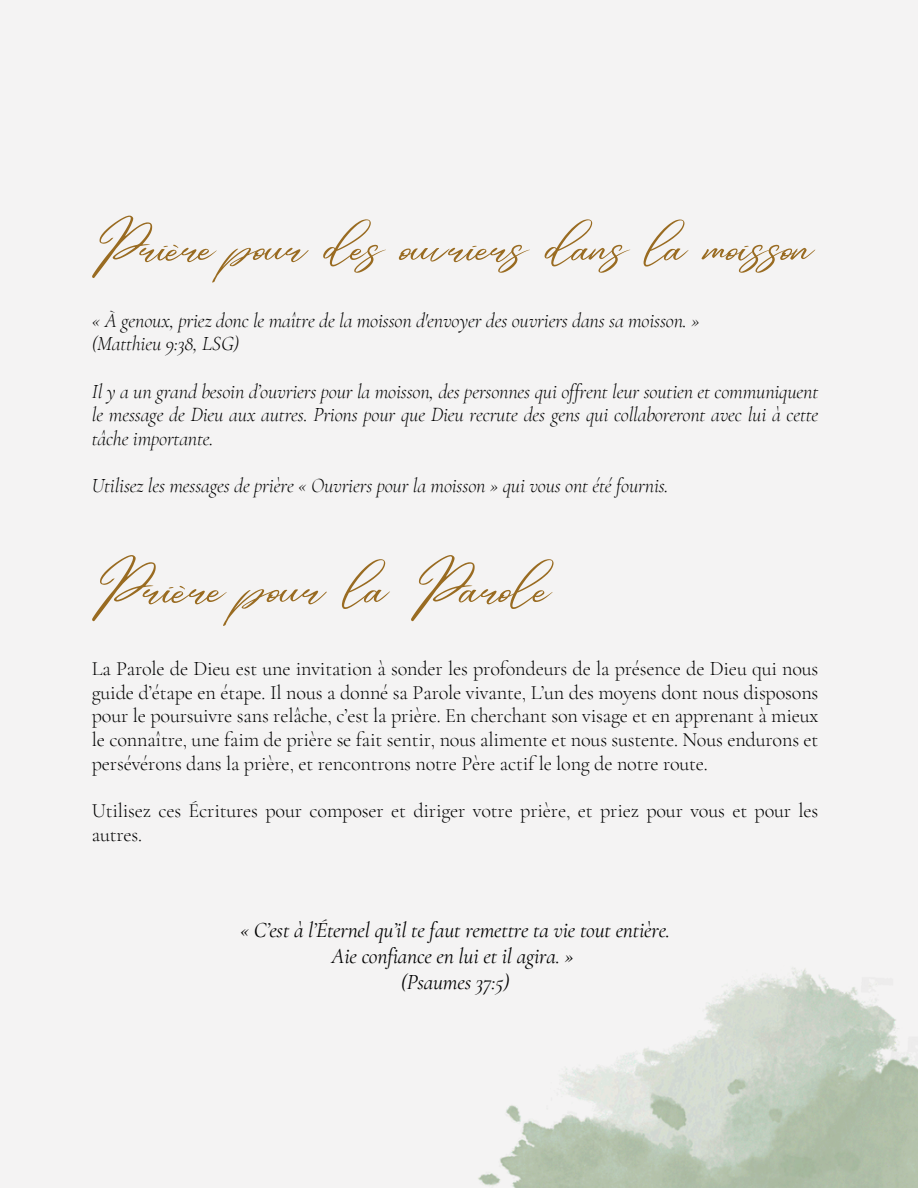
<style>
.page{position:relative;width:918px;height:1188px;background:#f4f3f3}
.page>*{position:absolute;margin:0;border:0;box-sizing:border-box;transform-origin:0 0}
.t1{font:54px "Andasia";color:#996b21}
.t2{font:51px "Andasia";letter-spacing:-.01em;color:#996b21}
.t3{font:italic 21.75px "Cormorant Garamond";letter-spacing:-.01em;color:#000}
.t4{font:300 20.25px/23.7px "Cormorant Garamond";letter-spacing:-.01em;color:#000;text-align:justify}
.t5{font:italic 300 20.25px/23.7px "Cormorant Garamond";letter-spacing:-.01em;color:#000;text-align:justify}
</style>
<div class="page">
<img style="left:478px;top:968px;width:440px;height:220px">
<p class="t2" style="left:92px;top:208px;width:724px">Prière pour des ouvriers dans la moisson</p>
<h1 class="t5" style="left:92px;top:308px;width:609px">« À genoux, priez donc le maître de la moisson d'envoyer des ouvriers dans sa moisson. »</h1>
<p class="t5" style="left:92px;top:332px;width:149px">(Matthieu 9:38, LSG)</p>
<p class="t5" style="left:92px;top:379px;width:728px">Il y a un grand besoin d’ouvriers pour la moisson, des personnes qui offrent leur soutien et communiquent le message de Dieu aux autres. Prions pour que Dieu recrute des gens qui collaboreront avec lui à cette tâche importante.</p>
<p class="t5" style="left:92px;top:474px;width:578px">Utilisez les messages de prière « Ouvriers pour la moisson » qui vous ont été fournis.</p>
<h1 class="t1" style="left:92px;top:547px;width:462px">Prière pour la Parole</h1>
<p class="t4" style="left:92px;top:657px;width:728px">La Parole de Dieu est une invitation à sonder les profondeurs de la présence de Dieu qui nous guide d’étape en étape. Il nous a donné sa Parole vivante, L’un des moyens dont nous disposons pour le poursuivre sans relâche, c’est la prière. En cherchant son visage et en apprenant à mieux le connaître, une faim de prière se fait sentir, nous alimente et nous sustente. Nous endurons et persévérons dans la prière, et rencontrons notre Père actif le long de notre route.</p>
<p class="t4" style="left:92px;top:799px;width:728px">Utilisez ces Écritures pour composer et diriger votre prière, et priez pour vous et pour les autres.</p>
<p class="t3" style="left:240px;top:917px;width:432px">« C’est à l’Éternel qu’il te faut remettre ta vie tout entière.</p>
<p class="t3" style="left:332px;top:943px;width:244px">Aie confiance en lui et il agira. »</p>
<p class="t3" style="left:401px;top:969px;width:110px">(Psaumes 37:5)</p>
</div>
